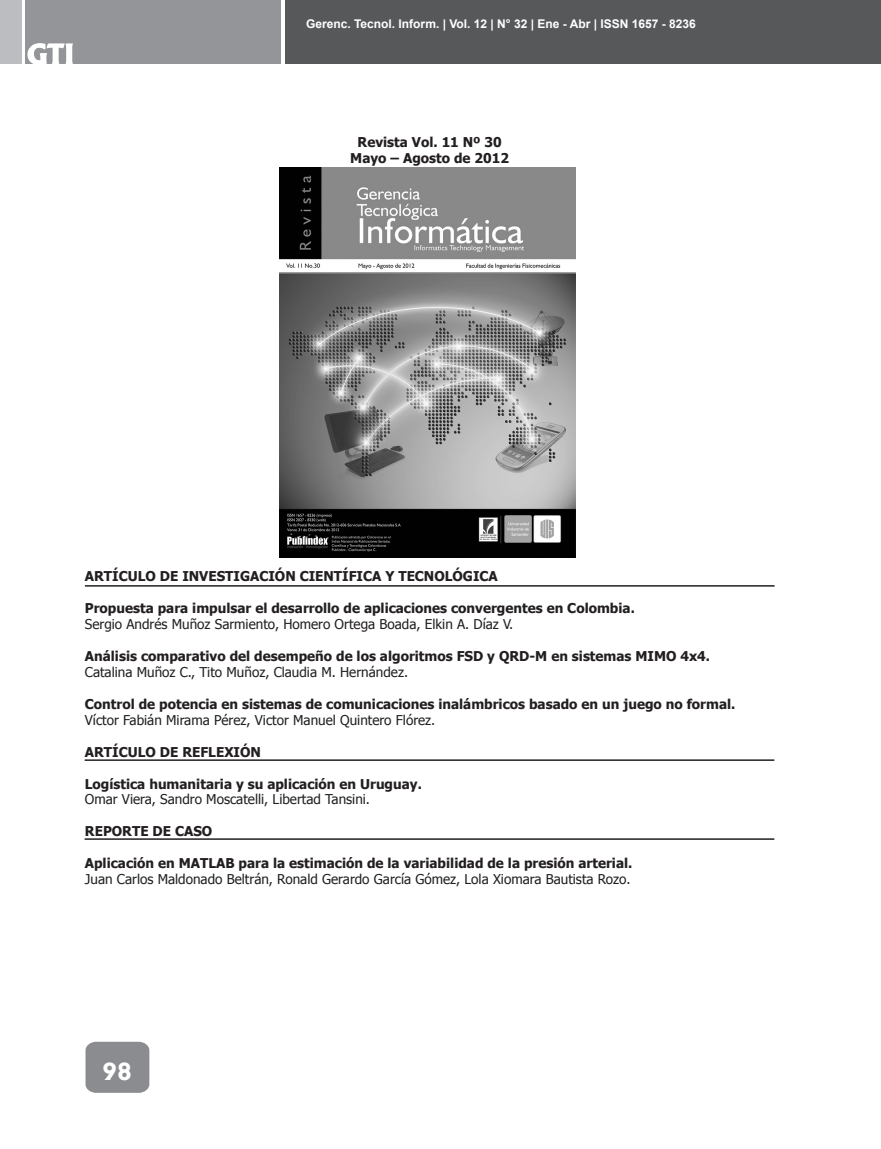
<style>
.page{position:relative;width:881px;height:1149px;background:#fff}
.page>*{position:absolute;margin:0;border:0;box-sizing:border-box;transform-origin:0 0}
.t1{font:800 22.5px "Albertus";color:#fff}
.t2{font:700 13.5px/16.2px "Tahoma";color:#231f20;text-align:center}
.t3{font:13.5px "Tahoma";color:#231f20}
.t4{font:700 12px "Arial";color:#fff}
</style>
<div class="page">
<div style="left:285px;top:0;width:595px;height:64px;background:#57585a"></div>
<div style="left:26px;top:0;width:255px;height:64px;background:#939598"></div>
<div style="left:0;top:0;width:22px;height:64px;background:#bcbdc0"></div>
<div style="left:85px;top:1041px;width:64px;height:51px;background:#8a8c8f"></div>
<svg style="left:27px;top:43px;width:46px;height:21px"></svg>
<hr style="left:85px;top:585px;width:689px;height:1px;background:#231f20">
<hr style="left:85px;top:838px;width:689px;height:1px;background:#231f20">
<img style="left:279px;top:167px;width:296px;height:390px">
<hr style="left:85px;top:759px;width:689px;height:1px;background:#231f20">
<p class="t4" style="left:306px;top:16px;width:391px">Gerenc. Tecnol. Inform. | Vol. 12 | N° 32 | Ene - Abr | ISSN 1657 - 8236</p>
<p class="t2" style="left:350px;top:133px;width:160px">Revista Vol. 11 Nº 30<br>Mayo – Agosto de 2012</p>
<p class="t2" style="left:85px;top:566px;width:414px">ARTÍCULO DE INVESTIGACIÓN CIENTÍFICA Y TECNOLÓGICA</p>
<p class="t2" style="left:85px;top:598px;width:551px">Propuesta para impulsar el desarrollo de aplicaciones convergentes en Colombia.</p>
<p class="t3" style="left:85px;top:614px;width:430px">Sergio Andrés Muñoz Sarmiento, Homero Ortega Boada, Elkin A. Díaz V.</p>
<p class="t2" style="left:85px;top:646px;width:626px">Análisis comparativo del desempeño de los algoritmos FSD y QRD-M en sistemas MIMO 4x4.</p>
<p class="t3" style="left:85px;top:662px;width:324px">Catalina Muñoz C., Tito Muñoz, Claudia M. Hernández.</p>
<p class="t2" style="left:85px;top:694px;width:651px">Control de potencia en sistemas de comunicaciones inalámbricos basado en un juego no formal.</p>
<p class="t3" style="left:85px;top:710px;width:352px">Víctor Fabián Mirama Pérez, Victor Manuel Quintero Flórez.</p>
<p class="t2" style="left:85px;top:742px;width:177px">ARTÍCULO DE REFLEXIÓN</p>
<p class="t2" style="left:85px;top:774px;width:338px">Logística humanitaria y su aplicación en Uruguay.</p>
<p class="t3" style="left:85px;top:790px;width:286px">Omar Viera, Sandro Moscatelli, Libertad Tansini.</p>
<p class="t2" style="left:85px;top:822px;width:129px">REPORTE DE CASO</p>
<p class="t2" style="left:85px;top:854px;width:549px">Aplicación en MATLAB para la estimación de la variabilidad de la presión arterial.</p>
<p class="t3" style="left:85px;top:870px;width:547px">Juan Carlos Maldonado Beltrán, Ronald Gerardo García Gómez, Lola Xiomara Bautista Rozo.</p>
<h1 class="t1" style="left:102px;top:1057px;width:31px">98</h1>
</div>
